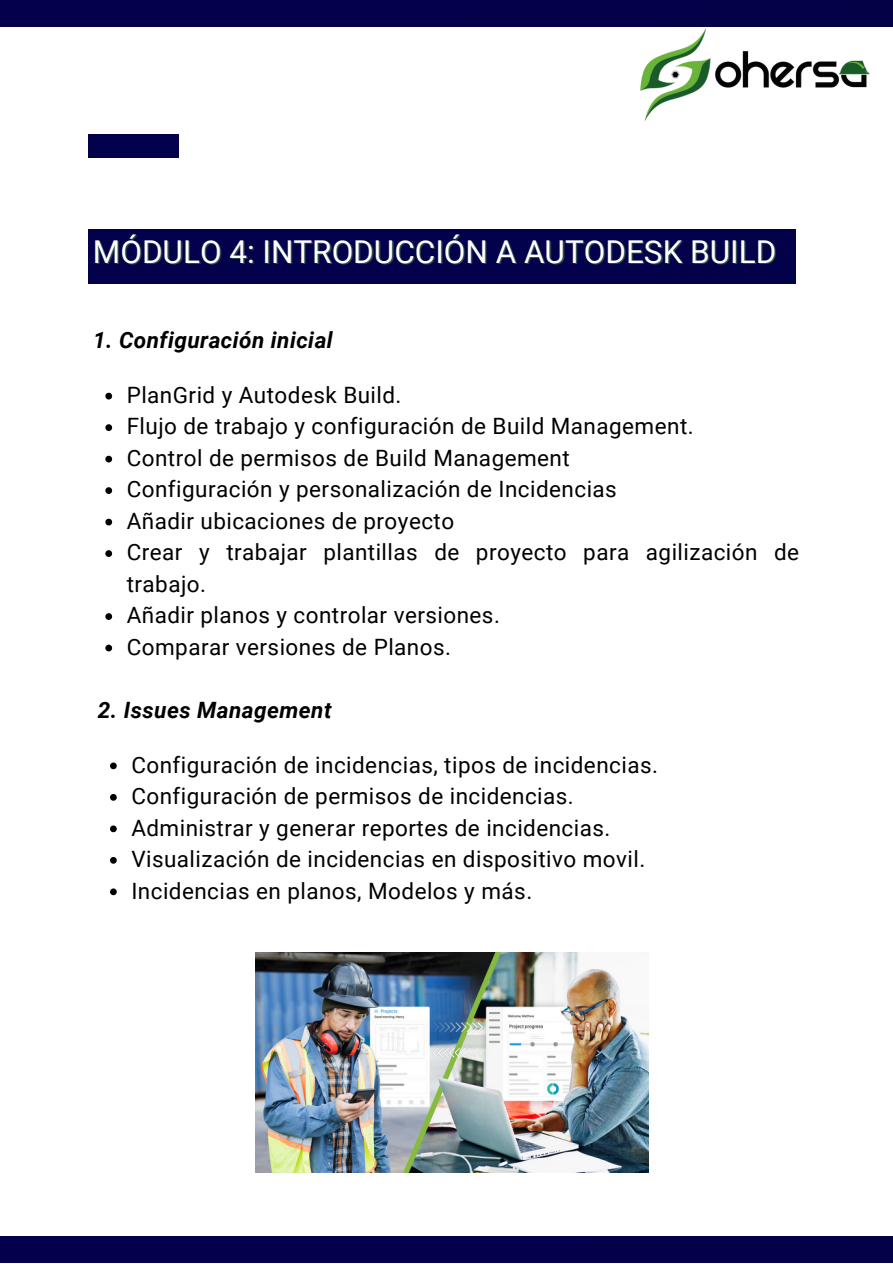
<style>
.page{position:relative;width:893px;height:1264px;background:#fff}
.page>*{position:absolute;margin:0;border:0;box-sizing:border-box;transform-origin:0 0}
.t1{font:31.5px "Roboto";color:#fff}
.t2{font:22.5px/31.5px "Roboto";letter-spacing:.02em;color:#000}
.t3{font:italic 700 22.5px "Roboto";letter-spacing:.02em;color:#000}
</style>
<div class="page">
<div style="left:0;top:0;width:892px;height:26px;background:#03014c"></div>
<img style="left:622px;top:2px;width:270px;height:119px">
<div style="left:88px;top:135px;width:90px;height:22px;background:#03014c"></div>
<div style="left:0;top:1236px;width:892px;height:26px;background:#03014c"></div>
<div style="left:88px;top:229px;width:707px;height:54px;background:#03014c"></div>
<svg style="left:105px;top:393px;width:7px;height:6px"></svg>
<svg style="left:105px;top:424px;width:7px;height:7px"></svg>
<svg style="left:105px;top:456px;width:7px;height:6px"></svg>
<svg style="left:105px;top:487px;width:7px;height:7px"></svg>
<svg style="left:105px;top:518px;width:7px;height:7px"></svg>
<svg style="left:105px;top:550px;width:7px;height:7px"></svg>
<svg style="left:105px;top:613px;width:7px;height:7px"></svg>
<svg style="left:105px;top:644px;width:7px;height:7px"></svg>
<svg style="left:110px;top:762px;width:7px;height:7px"></svg>
<svg style="left:110px;top:794px;width:7px;height:6px"></svg>
<svg style="left:110px;top:825px;width:7px;height:7px"></svg>
<svg style="left:110px;top:857px;width:7px;height:6px"></svg>
<svg style="left:110px;top:888px;width:7px;height:7px"></svg>
<img style="left:256px;top:952px;width:392px;height:220px">
<h1 class="t1" style="left:93px;top:234px;width:684px">MÓDULO 4: INTRODUCCIÓN A AUTODESK BUILD</h1>
<p class="t3" style="left:93px;top:327px;width:241px">1. Configuración inicial</p>
<p class="t2" style="left:127px;top:379px;width:673px">PlanGrid y Autodesk Build.<br>Flujo de trabajo y configuración de Build Management.<br>Control de permisos de Build Management<br>Configuración y personalización de Incidencias<br>Añadir ubicaciones de proyecto<br>Crear y trabajar plantillas de proyecto para agilización de trabajo.<br>Añadir planos y controlar versiones.<br>Comparar versiones de Planos.</p>
<p class="t3" style="left:98px;top:697px;width:235px">2. Issues Management</p>
<p class="t2" style="left:131px;top:749px;width:528px">Configuración de incidencias, tipos de incidencias.<br>Configuración de permisos de incidencias.<br>Administrar y generar reportes de incidencias.<br>Visualización de incidencias en dispositivo movil.<br>Incidencias en planos, Modelos y más.</p>
</div>
